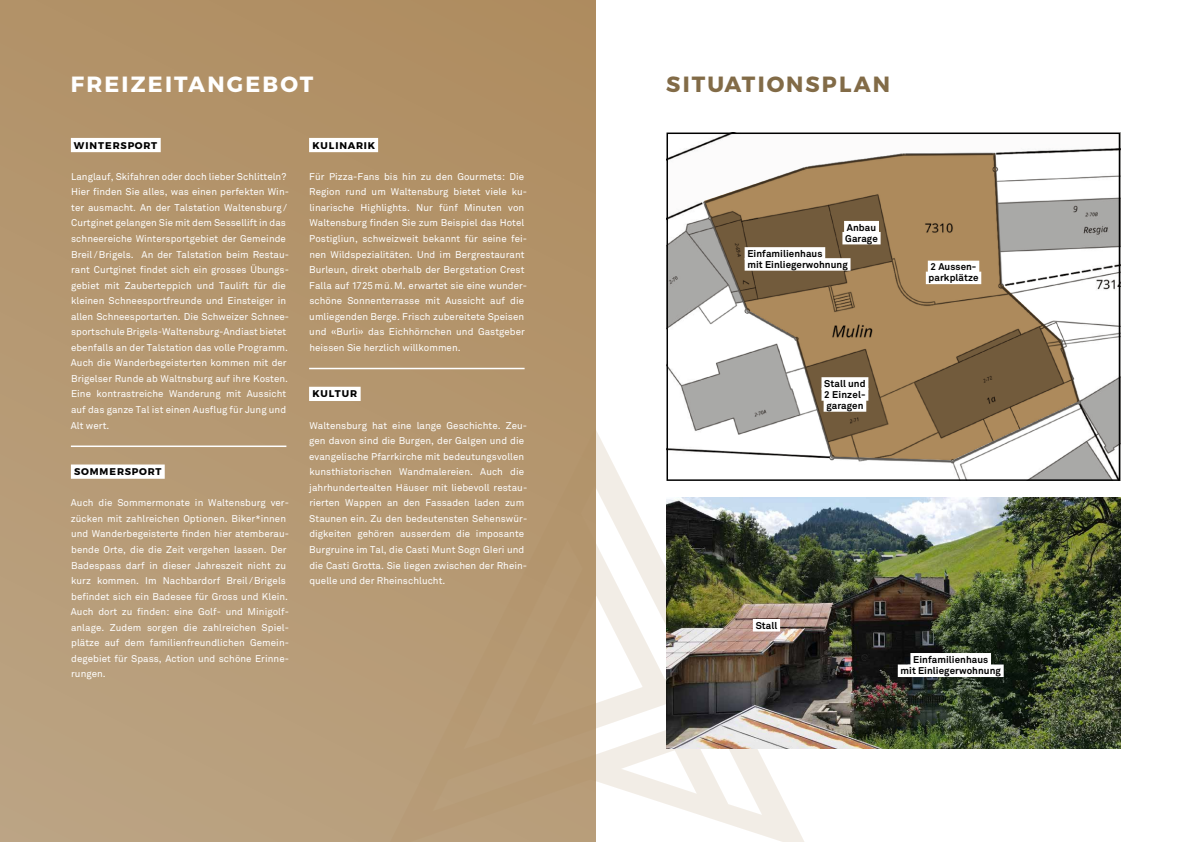
<style>
.page{position:relative;width:1191px;height:842px;background:#fff}
.page>*{position:absolute;margin:0;border:0;box-sizing:border-box;transform-origin:0 0}
.t1{font:700 22px "Montserrat";letter-spacing:.1em;color:#fff}
.t2{font:700 22px "Montserrat";letter-spacing:.1em;color:#826b47}
.t3{font:9.8px/15.6px "Akkurat";letter-spacing:.005em;color:#fff}
.t4{font:700 9.8px/11px "Akkurat";letter-spacing:.005em;color:#000}
.t5{font:700 9.8px "Montserrat";letter-spacing:.08em;color:#000}
</style>
<div class="page">
<div style="left:0;top:0;width:595px;height:842px;background:linear-gradient(to bottom,#b08e62,#bba281)"></div>
<svg style="left:386px;top:429px;width:423px;height:413px;fill:#b79b77"></svg>
<img style="left:669px;top:136px;width:448px;height:342px">
<div style="left:666px;top:133px;width:454px;height:348px;border:2px solid #000"></div>
<img style="left:666px;top:497px;width:454px;height:251px">
<div style="left:910px;top:653px;width:81px;height:12px;background:#fff"></div>
<div style="left:897px;top:664px;width:106px;height:13px;background:#fff"></div>
<div style="left:753px;top:619px;width:27px;height:12px;background:#fff"></div>
<svg style="left:704px;top:154px;width:375px;height:306px"></svg>
<div style="left:744px;top:247px;width:81px;height:13px;background:#fff"></div>
<div style="left:744px;top:258px;width:106px;height:13px;background:#fff"></div>
<div style="left:844px;top:221px;width:35px;height:12px;background:#fff"></div>
<div style="left:842px;top:232px;width:38px;height:12px;background:#fff"></div>
<div style="left:927px;top:261px;width:52px;height:12px;background:#fff"></div>
<div style="left:925px;top:272px;width:56px;height:12px;background:#fff"></div>
<div style="left:821px;top:377px;width:47px;height:13px;background:#fff"></div>
<div style="left:821px;top:388px;width:47px;height:13px;background:#fff"></div>
<div style="left:823px;top:399px;width:43px;height:13px;background:#fff"></div>
<div style="left:71px;top:138px;width:90px;height:14px;background:#fff"></div>
<hr style="left:71px;top:445px;width:215px;height:2px;background:#fff">
<div style="left:71px;top:464px;width:94px;height:15px;background:#fff"></div>
<div style="left:309px;top:138px;width:69px;height:14px;background:#fff"></div>
<hr style="left:309px;top:368px;width:215px;height:1px;background:#fff">
<div style="left:309px;top:387px;width:52px;height:14px;background:#fff"></div>
<h1 class="t1" style="left:71px;top:66px;width:244px">FREIZEITANGEBOT</h1>
<p class="t5" style="left:74px;top:137px;width:85px">WINTERSPORT</p>
<p class="t3" style="left:71px;top:169px;width:220px">Langlauf, Skifahren oder doch lieber Schlitteln?<br>Hier finden Sie alles, was einen perfekten Win&shy;ter ausmacht. An der Talstation Waltensburg / Curtginet gelangen Sie mit dem Sessellift in das schneereiche Wintersportgebiet der Gemeinde Breil/Brigels. An der Talstation beim Restau&shy;rant Curtginet findet sich ein grosses Übungs&shy;gebiet mit Zauberteppich und Taulift für die kleinen Schneesportfreunde und Einsteiger in allen Schneesportarten. Die Schweizer Schnee&shy;sportschule Brigels-Waltensburg-Andiast bietet ebenfalls an der Talstation das volle Programm.<br>Auch die Wanderbegeisterten kommen mit der Brigelser Runde ab Waltnsburg auf ihre Kosten.<br>Eine kontrastreiche Wanderung mit Aussicht auf das ganze Tal ist einen Ausflug für Jung und Alt wert.</p>
<p class="t5" style="left:74px;top:464px;width:89px">SOMMERSPORT</p>
<p class="t3" style="left:71px;top:495px;width:220px">Auch die Sommermonate in Waltensburg ver&shy;zücken mit zahlreichen Optionen. Biker*innen und Wanderbegeisterte finden hier atemberau&shy;bende Orte, die die Zeit vergehen lassen. Der Badespass darf in dieser Jahreszeit nicht zu kurz kommen. Im Nachbardorf Breil/Brigels befindet sich ein Badesee für Gross und Klein.<br>Auch dort zu finden: eine Golf- und Minigolf&shy;anlage. Zudem sorgen die zahlreichen Spiel&shy;plätze auf dem familienfreundlichen Gemein&shy;degebiet für Spass, Action und schöne Erinne&shy;rungen.</p>
<p class="t5" style="left:312px;top:137px;width:64px">KULINARIK</p>
<p class="t3" style="left:309px;top:169px;width:219px">Für Pizza-Fans bis hin zu den Gourmets: Die Region rund um Waltensburg bietet viele ku&shy;linarische Highlights. Nur fünf Minuten von Waltensburg finden Sie zum Beispiel das Hotel Postigliun, schweizweit bekannt für seine fei&shy;nen Wildspezialitäten. Und im Bergrestaurant Burleun, direkt oberhalb der Bergstation Crest Falla auf 1725mü.M. erwartet sie eine wunder&shy;schöne Sonnenterrasse mit Aussicht auf die umliegenden Berge. Frisch zubereitete Speisen und «Burli» das Eichhörnchen und Gastgeber heissen Sie herzlich willkommen.</p>
<p class="t5" style="left:312px;top:386px;width:46px">KULTUR</p>
<p class="t3" style="left:309px;top:418px;width:219px">Waltensburg hat eine lange Geschichte. Zeu&shy;gen davon sind die Burgen, der Galgen und die evangelische Pfarrkirche mit bedeutungsvollen kunsthistorischen Wandmalereien. Auch die jahrhundertealten Häuser mit liebevoll restau&shy;rierten Wappen an den Fassaden laden zum Staunen ein. Zu den bedeutensten Sehenswür&shy;digkeiten gehören ausserdem die imposante Burgruine im Tal, die Casti Munt Sogn GIeri und die Casti Grotta. Sie liegen zwischen der Rhein&shy;quelle und der Rheinschlucht.</p>
<h1 class="t2" style="left:666px;top:66px;width:225px">SITUATIONSPLAN</h1>
<p class="t4" style="left:845px;top:222px;width:34px">Anbau<br>Garage</p>
<p class="t4" style="left:747px;top:248px;width:102px">Einfamilienhaus<br>mit Einliegerwohnung</p>
<p class="t4" style="left:824px;top:378px;width:43px;text-align:justify">Stall und 2 Einzel&shy;garagen</p>
<p class="t4" style="left:928px;top:261px;width:51px">2 Aussen&shy;parkplätze</p>
<p class="t4" style="left:755px;top:620px;width:23px">Stall</p>
<p class="t4" style="left:900px;top:653px;width:102px;line-height:11.5px;text-align:center">Einfamilienhaus<br>mit Einliegerwohnung</p>
</div>
